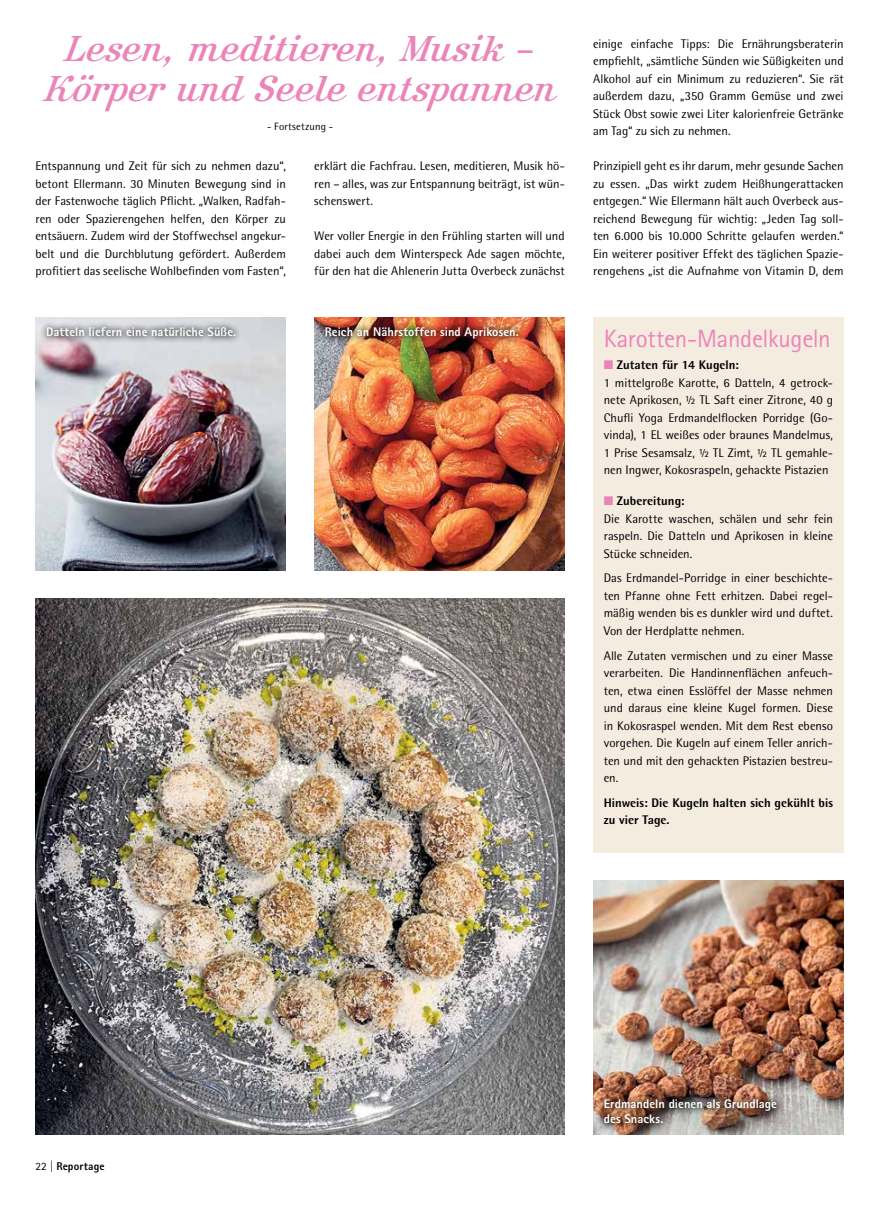
<style>
.page{position:relative;width:872px;height:1205px;background:#fff}
.page>*{position:absolute;margin:0;border:0;box-sizing:border-box;transform-origin:0 0}
.t1{font:37.5px/40px "Kursivschrift Liegend";letter-spacing:.015em;color:#eb85b9;text-align:center}
.t2{font:25px "Agfa Rotis Sans Serif";letter-spacing:-.015em;color:#eb85b9}
.t3{font:12.5px/17.5px "Agfa Rotis Semisans";color:#000;text-align:justify}
.t4{font:800 12.5px/15px "Agfa Rotis Sans Serif";letter-spacing:.005em;color:#fff}
.t5{font:800 12.5px/17.5px "Agfa Rotis Semisans";color:#000}
.t6{font:800 11.25px "Agfa Rotis Sans Serif";letter-spacing:.01em;color:#000}
.t7{font:10.62px "Agfa Rotis Semisans";letter-spacing:.02em;color:#000}
.s1{font-family:"Agfa Rotis Semisans"}
.s2{color:#eb85b9}
.s3{font-weight:800}
.s4{font-weight:400}
</style>
<div class="page">
<img style="left:35px;top:599px;width:530px;height:535px">
<img style="left:35px;top:317px;width:251px;height:253px">
<div style="left:39px;top:320px;width:204px;height:24px;background:#000;opacity:.75"></div>
<img style="left:314px;top:317px;width:251px;height:253px">
<div style="left:318px;top:320px;width:207px;height:26px;background:#000;opacity:.75"></div>
<div style="left:593px;top:317px;width:250px;height:535px;background:#f5ece0"></div>
<img style="left:593px;top:881px;width:250px;height:253px">
<div style="left:596px;top:1092px;width:188px;height:39px;background:#000;opacity:.75"></div>
<h1 class="t1" style="left:45px;top:29px;width:511px">Lesen, meditieren, Musik <span class="s1">–<br></span>Körper und Seele entspannen</h1>
<p class="t7" style="left:267px;top:120px;width:67px">- Fortsetzung -</p>
<p class="t3" style="left:35px;top:157px;width:252px">Entspannung und Zeit für sich zu nehmen dazu“, betont Ellermann. 30 Minuten Bewegung sind in der Fastenwoche täglich Pflicht. „Walken, Radfah&shy;ren oder Spazierengehen helfen, den Körper zu entsäuern. Zudem wird der Stoffwechsel angekur&shy;belt und die Durchblutung gefördert. Außerdem profitiert das seelische Wohlbefinden vom Fasten“,</p>
<p class="t3" style="left:314px;top:157px;width:252px">erklärt die Fachfrau. Lesen, meditieren, Musik hö&shy;ren – alles, was zur Entspannung beiträgt, ist wün&shy;schenswert.</p>
<p class="t3" style="left:314px;top:227px;width:252px">Wer voller Energie in den Frühling starten will und dabei auch dem Winterspeck Ade sagen möchte, für den hat die Ahlenerin Jutta Overbeck zunächst</p>
<p class="t3" style="left:593px;top:35px;width:252px">einige einfache Tipps: Die Ernährungsberaterin empfiehlt, „sämtliche Sünden wie Süßigkeiten und Alkohol auf ein Minimum zu reduzieren“. Sie rät außerdem dazu, „350 Gramm Gemüse und zwei Stück Obst sowie zwei Liter kalorienfreie Getränke am Tag“ zu sich zu nehmen.</p>
<p class="t3" style="left:593px;top:157px;width:252px">Prinzipiell geht es ihr darum, mehr gesunde Sachen zu essen. „Das wirkt zudem Heißhungerattacken entgegen.“ Wie Ellermann hält auch Overbeck aus&shy;reichend Bewegung für wichtig: „Jeden Tag soll&shy;ten 6.000 bis 10.000 Schritte gelaufen werden.“ Ein weiterer positiver Effekt des täglichen Spazie&shy;rengehens „ist die Aufnahme von Vitamin D, dem</p>
<p class="t4" style="left:46px;top:324px;width:192px">Datteln liefern eine natürliche Süße.</p>
<p class="t4" style="left:325px;top:324px;width:195px">Reich an Nährstoffen sind Aprikosen.</p>
<h2 class="t2" style="left:604px;top:324px;width:228px">Karotten-Mandelkugeln</h2>
<p class="t3" style="left:604px;top:356px;width:231px;text-align:left"><span class="s2">■</span> <span class="s3">Zutaten für 14 Kugeln:<br></span>1 mittelgroße Karotte, 6 Datteln, 4 getrock&shy;nete Aprikosen, ½ TL Saft einer Zitrone, 40 g Chufli Yoga Erdmandelflocken Porridge (Go&shy;vinda), 1 EL weißes oder braunes Mandelmus, 1 Prise Sesamsalz, ½ TL Zimt, ½ TL gemahle&shy;nen Ingwer, Kokosraspeln, gehackte Pistazien</p>
<p class="t3" style="left:604px;top:492px;width:231px;text-align:left"><span class="s2">■</span> <span class="s3">Zubereitung:<br></span>Die Karotte waschen, schälen und sehr fein raspeln. Die Datteln und Aprikosen in kleine<br>Stücke schneiden.</p>
<p class="t3" style="left:604px;top:569px;width:231px">Das Erdmandel-Porridge in einer beschichte&shy;ten Pfanne ohne Fett erhitzen. Dabei regel&shy;mäßig wenden bis es dunkler wird und duftet.<br>Von der Herdplatte nehmen.</p>
<p class="t3" style="left:604px;top:646px;width:231px">Alle Zutaten vermischen und zu einer Masse verarbeiten. Die Handinnenflächen anfeuch&shy;ten, etwa einen Esslöffel der Masse nehmen und daraus eine kleine Kugel formen. Diese in Kokosraspel wenden. Mit dem Rest ebenso vorgehen. Die Kugeln auf einem Teller anrich&shy;ten und mit den gehackten Pistazien bestreu&shy;en.</p>
<p class="t5" style="left:604px;top:793px;width:231px">Hinweis: Die Kugeln halten sich gekühlt bis zu vier Tage.</p>
<p class="t6" style="left:35px;top:1158px;width:71px"><span class="s4">22 |</span> Reportage</p>
<p class="t4" style="left:604px;top:1096px;width:175px">Erdmandeln dienen als Grundlage des Snacks.</p>
</div>
